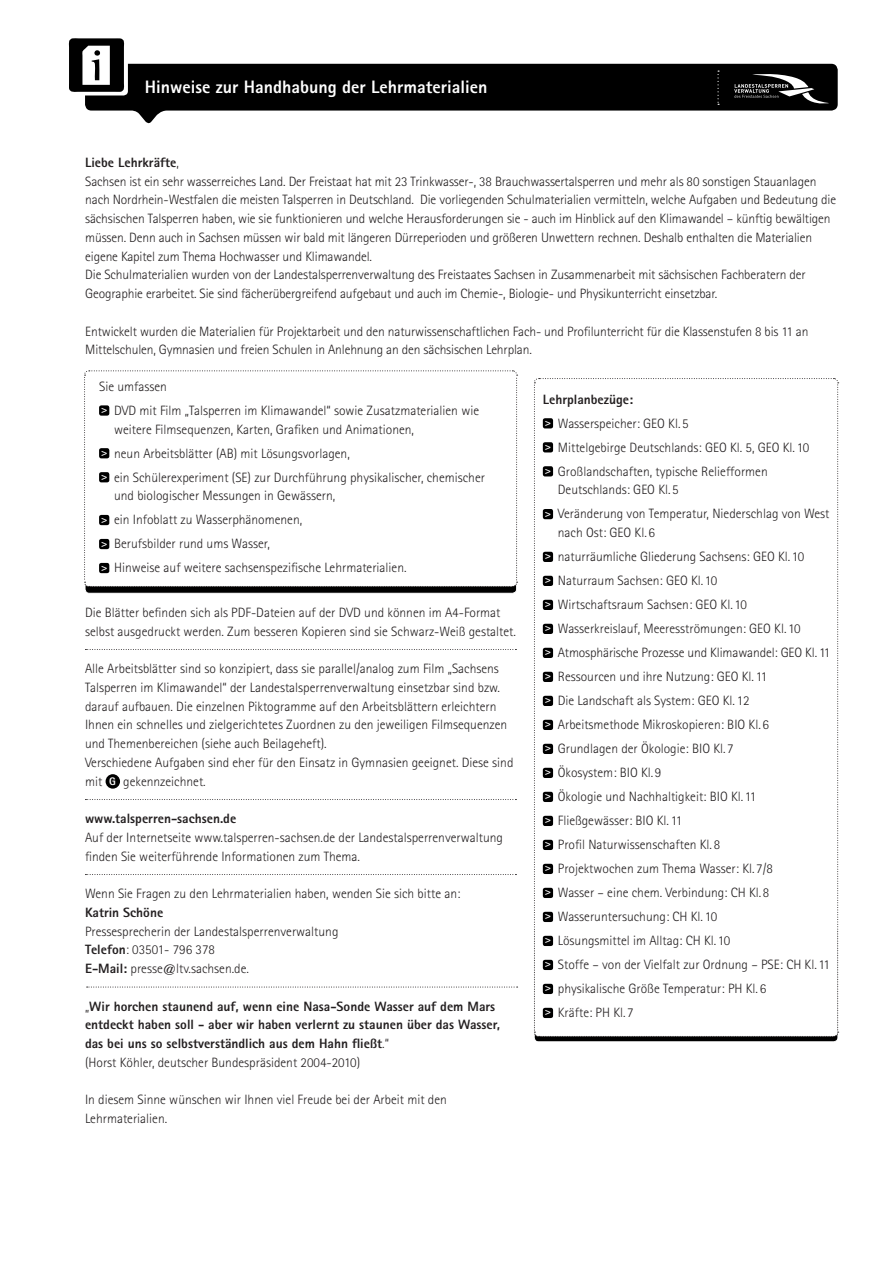
<style>
.page{position:relative;width:893px;height:1263px;background:#fff}
.page>*{position:absolute;margin:0;border:0;box-sizing:border-box;transform-origin:0 0}
.t1{font:800 18px "Rotis Sans Serif";color:#fff}
.t2{font:300 13.5px/24px "Rotis Sans Serif";color:#231f20}
.t3{font:800 13.5px/18.8px "Rotis Sans Serif";color:#231f20}
.s1{font-weight:800}
.s2{font-weight:800;font-size:10.65px;color:#fff}
.s3{font-weight:800;font-size:10.95px;color:#fff}
.s4{font-weight:300}
</style>
<div class="page">
<svg style="left:85px;top:64px;width:753px;height:60px;fill:#000"></svg>
<svg style="left:717px;top:71px;width:2px;height:34px"></svg>
<div style="left:65px;top:33px;width:63px;height:62px;background:#fff;border-radius:4px"></div>
<svg style="left:734px;top:72px;width:95px;height:33px;background:#323232"></svg>
<svg style="left:69px;top:38px;width:55px;height:54px"></svg>
<svg style="left:85px;top:649px;width:431px;height:1px"></svg>
<div style="left:106px;top:774px;width:14px;height:15px;background:#000;border-radius:50%"></div>
<svg style="left:85px;top:799px;width:431px;height:1px"></svg>
<svg style="left:85px;top:874px;width:431px;height:1px"></svg>
<svg style="left:87px;top:987px;width:431px;height:1px"></svg>
<div style="left:85px;top:508px;width:432px;height:85px;background:#000;border-radius:4px"></div>
<div style="left:85px;top:508px;width:432px;height:85px;border:1px solid #fff;border-radius:4px"></div>
<svg style="left:84px;top:370px;width:434px;height:217px"></svg>
<div style="left:99px;top:405px;width:10px;height:11px;background:#000;border-radius:2px"></div>
<div style="left:99px;top:448px;width:10px;height:10px;background:#000;border-radius:2px"></div>
<div style="left:99px;top:472px;width:10px;height:10px;background:#000;border-radius:2px"></div>
<div style="left:99px;top:515px;width:10px;height:10px;background:#000;border-radius:2px"></div>
<div style="left:99px;top:539px;width:10px;height:10px;background:#000;border-radius:2px"></div>
<div style="left:99px;top:563px;width:10px;height:10px;background:#000;border-radius:2px"></div>
<div style="left:534px;top:927px;width:304px;height:115px;background:#000;border-radius:4px"></div>
<svg style="left:534px;top:378px;width:305px;height:659px"></svg>
<div style="left:543px;top:418px;width:10px;height:10px;background:#000;border-radius:2px"></div>
<div style="left:543px;top:442px;width:10px;height:10px;background:#000;border-radius:2px"></div>
<div style="left:543px;top:466px;width:10px;height:10px;background:#000;border-radius:2px"></div>
<div style="left:543px;top:509px;width:10px;height:10px;background:#000;border-radius:2px"></div>
<div style="left:543px;top:552px;width:10px;height:10px;background:#000;border-radius:2px"></div>
<div style="left:543px;top:576px;width:10px;height:10px;background:#000;border-radius:2px"></div>
<div style="left:543px;top:600px;width:10px;height:10px;background:#000;border-radius:2px"></div>
<div style="left:543px;top:624px;width:10px;height:10px;background:#000;border-radius:2px"></div>
<div style="left:543px;top:648px;width:10px;height:10px;background:#000;border-radius:2px"></div>
<div style="left:543px;top:672px;width:10px;height:10px;background:#000;border-radius:2px"></div>
<div style="left:543px;top:696px;width:10px;height:10px;background:#000;border-radius:2px"></div>
<div style="left:543px;top:720px;width:10px;height:10px;background:#000;border-radius:2px"></div>
<div style="left:543px;top:744px;width:10px;height:10px;background:#000;border-radius:2px"></div>
<div style="left:543px;top:768px;width:10px;height:10px;background:#000;border-radius:2px"></div>
<div style="left:543px;top:792px;width:10px;height:10px;background:#000;border-radius:2px"></div>
<div style="left:543px;top:816px;width:10px;height:10px;background:#000;border-radius:2px"></div>
<div style="left:543px;top:840px;width:10px;height:10px;background:#000;border-radius:2px"></div>
<div style="left:543px;top:864px;width:10px;height:10px;background:#000;border-radius:2px"></div>
<div style="left:543px;top:888px;width:10px;height:10px;background:#000;border-radius:2px"></div>
<div style="left:543px;top:912px;width:10px;height:10px;background:#000;border-radius:2px"></div>
<div style="left:543px;top:936px;width:10px;height:10px;background:#000;border-radius:2px"></div>
<div style="left:543px;top:960px;width:10px;height:10px;background:#000;border-radius:2px"></div>
<div style="left:543px;top:984px;width:10px;height:10px;background:#000;border-radius:2px"></div>
<div style="left:543px;top:1008px;width:10px;height:10px;background:#000;border-radius:2px"></div>
<h1 class="t1" style="left:145px;top:75px;width:344px">Hinweise zur Handhabung der Lehrmaterialien</h1>
<p class="t2" style="left:85px;top:153px;width:752px;line-height:18.8px"><span class="s1">Liebe Lehrkräfte</span>,<br>Sachsen ist ein sehr wasserreiches Land. Der Freistaat hat mit 23 Trinkwasser-, 38 Brauchwassertalsperren und mehr als 80 sonstigen Stauanlagen nach Nordrhein-Westfalen die meisten Talsperren in Deutschland. Die vorliegenden Schulmaterialien vermitteln, welche Aufgaben und Bedeutung die sächsischen Talsperren haben, wie sie funktionieren und welche Herausforderungen sie - auch im Hinblick auf den Klimawandel – künftig bewältigen müssen. Denn auch in Sachsen müssen wir bald mit längeren Dürreperioden und größeren Unwettern rechnen. Deshalb enthalten die Materialien eigene Kapitel zum Thema Hochwasser und Klimawandel.<br>Die Schulmaterialien wurden von der Landestalsperrenverwaltung des Freistaates Sachsen in Zusammenarbeit mit sächsischen Fachberatern der Geographie erarbeitet. Sie sind fächerübergreifend aufgebaut und auch im Chemie-, Biologie- und Physikunterricht einsetzbar.</p>
<p class="t2" style="left:85px;top:322px;width:725px;line-height:18.8px">Entwickelt wurden die Materialien für Projektarbeit und den naturwissenschaftlichen Fach- und Profilunterricht für die Klassenstufen 8 bis 11 an<br>Mittelschulen, Gymnasien und freien Schulen in Anlehnung an den sächsischen Lehrplan.</p>
<p class="t2" style="left:99px;top:374px;width:381px">Sie umfassen<br><span class="s2">&gt;</span> DVD mit Film „Talsperren im Klimawandel“ sowie Zusatzmaterialien wie</p>
<p class="t2" style="left:101px;top:417px;width:385px;text-indent:13px">weitere Filmsequenzen, Karten, Grafiken und Animationen,<br><span class="s2">&gt;</span> neun Arbeitsblätter (AB) mit Lösungsvorlagen,<br><span class="s2">&gt;</span> ein Schülerexperiment (SE) zur Durchführung physikalischer, chemischer</p>
<p class="t2" style="left:101px;top:484px;width:307px;text-indent:13px">und biologischer Messungen in Gewässern,<br><span class="s2">&gt;</span> ein Infoblatt zu Wasserphänomenen,<br><span class="s2">&gt;</span> Berufsbilder rund ums Wasser,<br><span class="s2">&gt;</span> Hinweise auf weitere sachsenspezifische Lehrmaterialien.</p>
<p class="t2" style="left:543px;top:387px;width:268px"><span class="s1">Lehrplanbezüge:<br></span><span class="s2">&gt;</span> Wasserspeicher: GEO Kl.5<br><span class="s2">&gt;</span> Mittelgebirge Deutschlands: GEO Kl. 5, GEO Kl.10 <span class="s2">&gt;</span> Großlandschaften, typische Reliefformen</p>
<p class="t2" style="left:545px;top:478px;width:286px;text-indent:13px">Deutschlands: GEO Kl.5<br><span class="s2">&gt;</span> Veränderung von Temperatur, Niederschlag von West</p>
<p class="t2" style="left:545px;top:521px;width:287px;text-indent:13px">nach Ost: GEO Kl.6<br><span class="s2">&gt;</span> naturräumliche Gliederung Sachsens: GEO Kl.10<br><span class="s2">&gt;</span> Naturraum Sachsen: GEO Kl.10<br><span class="s2">&gt;</span> Wirtschaftsraum Sachsen: GEO Kl.10<br><span class="s2">&gt;</span> Wasserkreislauf, Meeresströmungen: GEO Kl.10<br><span class="s2">&gt;</span> Atmosphärische Prozesse und Klimawandel: GEO Kl.11 <span class="s2">&gt;</span> Ressourcen und ihre Nutzung: GEO Kl.11<br><span class="s2">&gt;</span> Die Landschaft als System: GEO Kl.12<br><span class="s2">&gt;</span> Arbeitsmethode Mikroskopieren: BIO Kl.6<br><span class="s2">&gt;</span> Grundlagen der Ökologie: BIO Kl.7<br><span class="s2">&gt;</span> Ökosystem: BIO Kl.9<br><span class="s2">&gt;</span> Ökologie und Nachhaltigkeit: BIO Kl.11<br><span class="s2">&gt;</span> Fließgewässer: BIO Kl.11<br><span class="s2">&gt;</span> Profil Naturwissenschaften Kl.8<br><span class="s2">&gt;</span> Projektwochen zum Thema Wasser: Kl.7/8<br><span class="s2">&gt;</span> Wasser – eine chem. Verbindung: CH Kl.8<br><span class="s2">&gt;</span> Wasseruntersuchung: CH Kl.10<br><span class="s2">&gt;</span> Lösungsmittel im Alltag: CH Kl.10<br><span class="s2">&gt;</span> Stoffe – von der Vielfalt zur Ordnung – PSE: CH Kl.11 <span class="s2">&gt;</span> physikalische Größe Temperatur: PH Kl.6<br><span class="s2">&gt;</span> Kräfte: PH Kl.7</p>
<p class="t2" style="left:85px;top:603px;width:432px;line-height:18.8px">Die Blätter befinden sich als PDF-Dateien auf der DVD und können im A4-Format selbst ausgedruckt werden. Zum besseren Kopieren sind sie Schwarz-Weiß gestaltet.</p>
<p class="t2" style="left:85px;top:659px;width:430px;line-height:18.8px">Alle Arbeitsblätter sind so konzipiert, dass sie parallel/analog zum Film „Sachsens Talsperren im Klimawandel“ der Landestalsperrenverwaltung einsetzbar sind bzw. darauf aufbauen. Die einzelnen Piktogramme auf den Arbeitsblättern erleichtern Ihnen ein schnelles und zielgerichtetes Zuordnen zu den jeweiligen Filmsequenzen und Themenbereichen (siehe auch Beilageheft).<br>Verschiedene Aufgaben sind eher für den Einsatz in Gymnasien geeignet. Diese sind mit <span class="s3">G</span> gekennzeichnet.</p>
<p class="t3" style="left:85px;top:809px;width:153px">www.talsperren-sachsen.de</p>
<p class="t2" style="left:85px;top:828px;width:419px;line-height:18.8px">Auf der Internetseite www.talsperren-sachsen.de der Landestalsperrenverwaltung finden Sie weiterführende Informationen zum Thema.</p>
<p class="t2" style="left:85px;top:882px;width:377px">Wenn Sie Fragen zu den Lehrmaterialien haben, wenden Sie sich bitte an:</p>
<p class="t3" style="left:85px;top:903px;width:80px">Katrin Schöne</p>
<p class="t2" style="left:85px;top:922px;width:255px;line-height:18.8px">Pressesprecherin der Landestalsperrenverwaltung<br><span class="s1">Telefon</span>: 03501- 796 378<br><span class="s1">E-Mail:</span> presse@ltv.sachsen.de.</p>
<p class="t3" style="left:85px;top:996px;width:416px"><span class="s4">„</span>Wir horchen staunend auf, wenn eine Nasa-Sonde Wasser auf dem Mars entdeckt haben soll - aber wir haben verlernt zu staunen über das Wasser, das bei uns so selbstverständlich aus dem Hahn fließt<span class="s4">.“<br>(Horst Köhler, deutscher Bundespräsident 2004-2010)</span></p>
<p class="t2" style="left:85px;top:1090px;width:363px;line-height:18.8px">In diesem Sinne wünschen wir Ihnen viel Freude bei der Arbeit mit den<br>Lehrmaterialien.</p>
</div>
